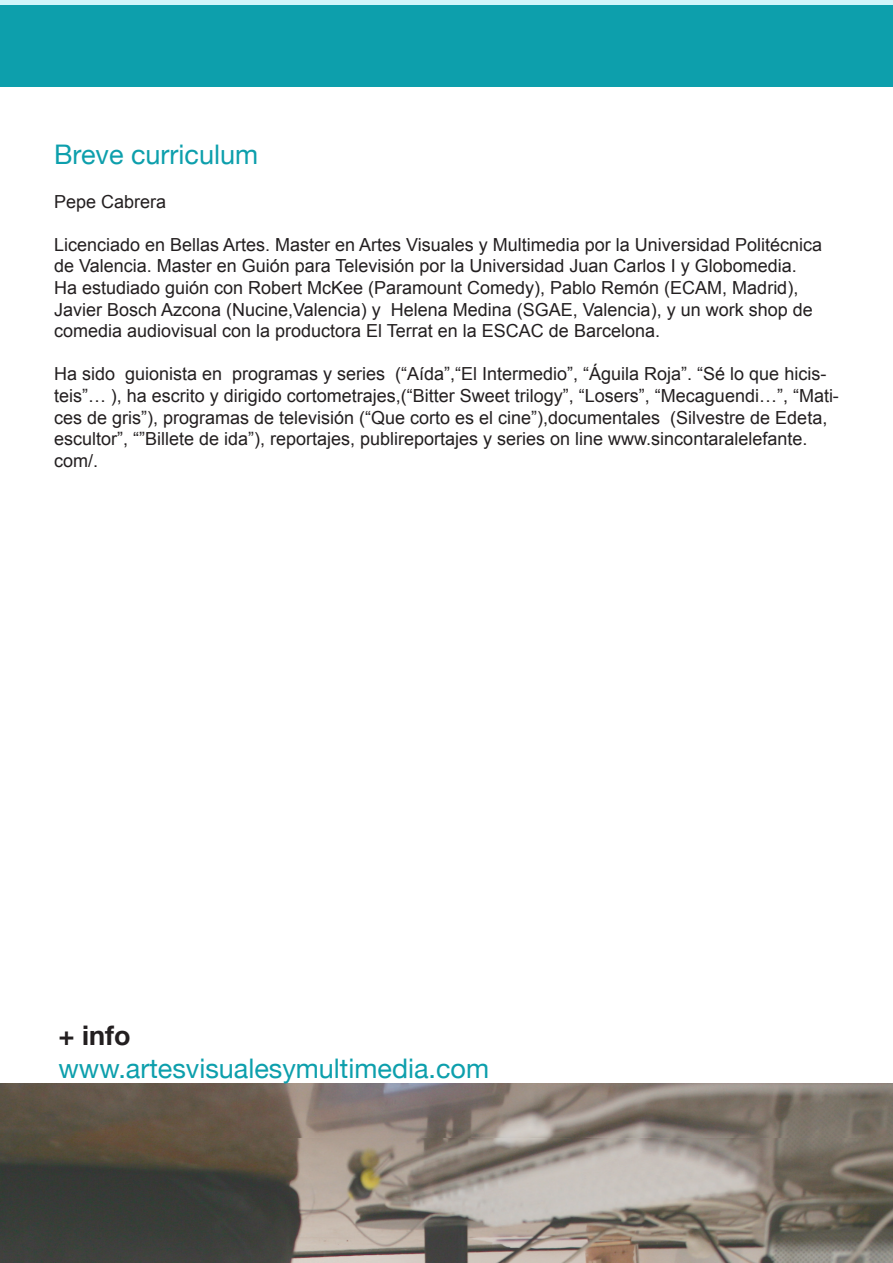
<style>
.page{position:relative;width:893px;height:1263px;background:#fff}
.page>*{position:absolute;margin:0;border:0;box-sizing:border-box;transform-origin:0 0}
.t1{font:27px "Helvetica Neue";color:#0d9fac}
.t2{font:700 27px "Helvetica Neue";color:#231f20}
.t3{font:18px/21.6px "Arial";color:#231f20}
</style>
<div class="page">
<img style="left:0;top:1084px;width:893px;height:54px">
<div style="left:0;top:4px;width:893px;height:83px;background:#0d9fac"></div>
<hr style="left:0;top:0;width:893px;height:4px;background:#d1f5fa">
<img style="left:0;top:1138px;width:893px;height:125px">
<p class="t1" style="left:54px;top:139px;width:206px">Breve curriculum</p>
<p class="t3" style="left:54px;top:191px;width:114px">Pepe Cabrera</p>
<p class="t3" style="left:54px;top:234px;width:769px">Licenciado en Bellas Artes. Master en Artes Visuales y Multimedia por la Universidad Politécnica de Valencia. Master en Guión para Televisión por la Universidad Juan Carlos I y Globomedia.</p>
<p class="t3" style="left:54px;top:277px;width:760px">Ha estudiado guión con Robert McKee (Paramount Comedy), Pablo Remón (ECAM, Madrid),<br>Javier Bosch Azcona (Nucine,Valencia) y Helena Medina (SGAE, Valencia), y un work shop de comedia audiovisual con la productora El Terrat en la ESCAC de Barcelona.</p>
<p class="t3" style="left:54px;top:363px;width:786px">Ha sido guionista en programas y series (“Aída”,“El Intermedio”, “Águila Roja”. “Sé lo que hicis&shy;teis”… ), ha escrito y dirigido cortometrajes,(“Bitter Sweet trilogy”, “Losers”, “Mecaguendi…”, “Mati&shy;ces de gris”), programas de televisión (“Que corto es el cine”),documentales (Silvestre de Edeta, escultor”, “”Billete de ida”), reportajes, publireportajes y series on line www.sincontaralelefante. com/.</p>
<p class="t2" style="left:58px;top:1019px;width:74px">+ info</p>
<p class="t1" style="left:58px;top:1052px;width:432px">www.artesvisualesymultimedia.com</p>
</div>
